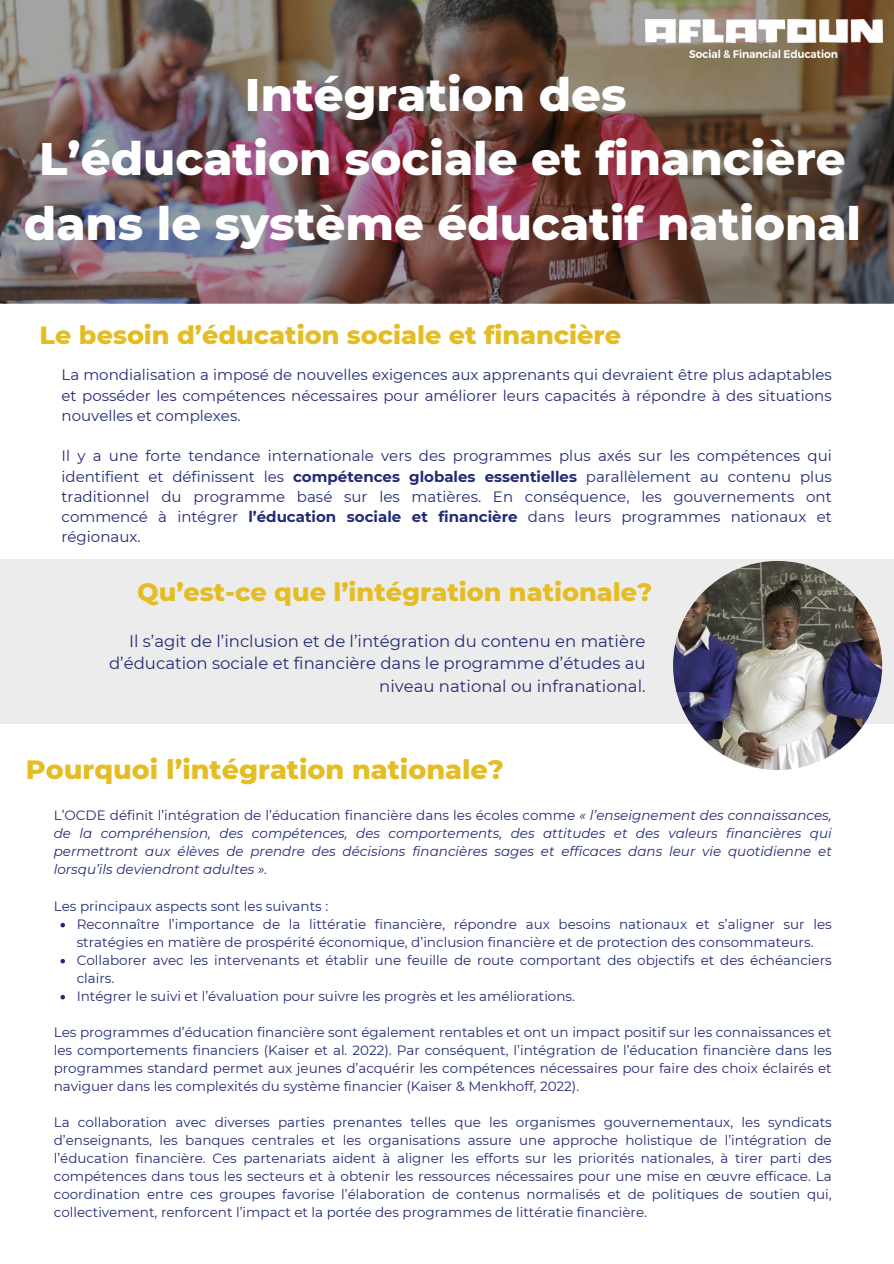
<style>
.page{position:relative;width:894px;height:1264px;background:#fff}
.page>*{position:absolute;margin:0;border:0;box-sizing:border-box;transform-origin:0 0}
.t1{font:800 46.5px/64.2px "Montserrat";color:#fff;text-align:center}
.t2{font:800 27px "Montserrat";color:#e4bd25}
.t3{font:800 25.5px "Montserrat";color:#e4bd25}
.t4{font:16.5px/22.5px "Montserrat";color:#222b75;text-align:right}
.t5{font:15px/20.2px "Montserrat";color:#222b75;text-align:justify}
.t6{font:13.5px/18px "Montserrat";color:#222b75}
.t7{font:italic 13.5px/18px "Montserrat";color:#222b75;text-align:justify}
.s1{font-weight:700}
.s2{font-style:normal}
</style>
<div class="page">
<img style="left:0;top:0;width:893px;height:304px">
<img style="left:645px;top:20px;width:236px;height:38px">
<div style="left:0;top:558px;width:893px;height:165px;background:#edecec"></div>
<img style="left:672px;top:561px;width:209px;height:209px;border-radius:50%">
<svg style="left:60px;top:922px;width:5px;height:5px"></svg>
<svg style="left:60px;top:958px;width:5px;height:5px"></svg>
<svg style="left:60px;top:995px;width:5px;height:4px"></svg>
<h3 class="t1" style="left:24px;top:62px;width:838px">Intégration des<br>L’éducation sociale et financière dans le système éducatif national</h3>
<h3 class="t3" style="left:40px;top:319px;width:583px">Le besoin d’éducation sociale et financière</h3>
<h1 class="t5" style="left:62px;top:365px;width:771px">La mondialisation a imposé de nouvelles exigences aux apprenants qui devraient être plus adaptables et posséder les compétences nécessaires pour améliorer leurs capacités à répondre à des situations nouvelles et complexes.</h1>
<h2 class="t5" style="left:62px;top:446px;width:771px">Il y a une forte tendance internationale vers des programmes plus axés sur les compétences qui identifient et définissent les <span class="s1">compétences globales essentielles</span> parallèlement au contenu plus traditionnel du programme basé sur les matières. En conséquence, les gouvernements ont commencé à intégrer <span class="s1">l’éducation sociale et financière</span> dans leurs programmes nationaux et régionaux.</h2>
<p class="t3" style="left:137px;top:576px;width:516px">Qu’est-ce que l’intégration nationale?</p>
<h2 class="t4" style="left:109px;top:629px;width:538px">Il s’agit de l’inclusion et de l’intégration du contenu en matière d’éducation sociale et financière dans le programme d’études au niveau national ou infranational.</h2>
<h3 class="t2" style="left:26px;top:753px;width:479px">Pourquoi l’intégration nationale?</h3>
<p class="t7" style="left:54px;top:806px;width:779px"><span class="s2">L’OCDE définit l’intégration de l’éducation financière dans les écoles comme</span> « l’enseignement des connaissances, de la compréhension, des compétences, des comportements, des attitudes et des valeurs financières qui permettront aux élèves de prendre des décisions financières sages et efficaces dans leur vie quotidienne et lorsqu’ils deviendront adultes ».</p>
<h2 class="t6" style="left:54px;top:896px;width:276px">Les principaux aspects sont les suivants :</h2>
<p class="t6" style="left:77px;top:914px;width:756px">Reconnaître l’importance de la littératie financière, répondre aux besoins nationaux et s’aligner sur les stratégies en matière de prospérité économique, d’inclusion financière et de protection des consommateurs.</p>
<p class="t6" style="left:77px;top:950px;width:756px">Collaborer avec les intervenants et établir une feuille de route comportant des objectifs et des échéanciers clairs.</p>
<p class="t6" style="left:77px;top:986px;width:499px">Intégrer le suivi et l’évaluation pour suivre les progrès et les améliorations.</p>
<p class="t6" style="left:54px;top:1022px;width:779px;text-align:justify">Les programmes d’éducation financière sont également rentables et ont un impact positif sur les connaissances et les comportements financiers (Kaiser et al. 2022). Par conséquent, l’intégration de l’éducation financière dans les programmes standard permet aux jeunes d’acquérir les compétences nécessaires pour faire des choix éclairés et naviguer dans les complexités du système financier (Kaiser &amp; Menkhoff, 2022).</p>
<p class="t6" style="left:54px;top:1112px;width:779px;text-align:justify">La collaboration avec diverses parties prenantes telles que les organismes gouvernementaux, les syndicats d’enseignants, les banques centrales et les organisations assure une approche holistique de l’intégration de l’éducation financière. Ces partenariats aident à aligner les efforts sur les priorités nationales, à tirer parti des compétences dans tous les secteurs et à obtenir les ressources nécessaires pour une mise en œuvre efficace. La coordination entre ces groupes favorise l’élaboration de contenus normalisés et de politiques de soutien qui, collectivement, renforcent l’impact et la portée des programmes de littératie financière.</p>
</div>
